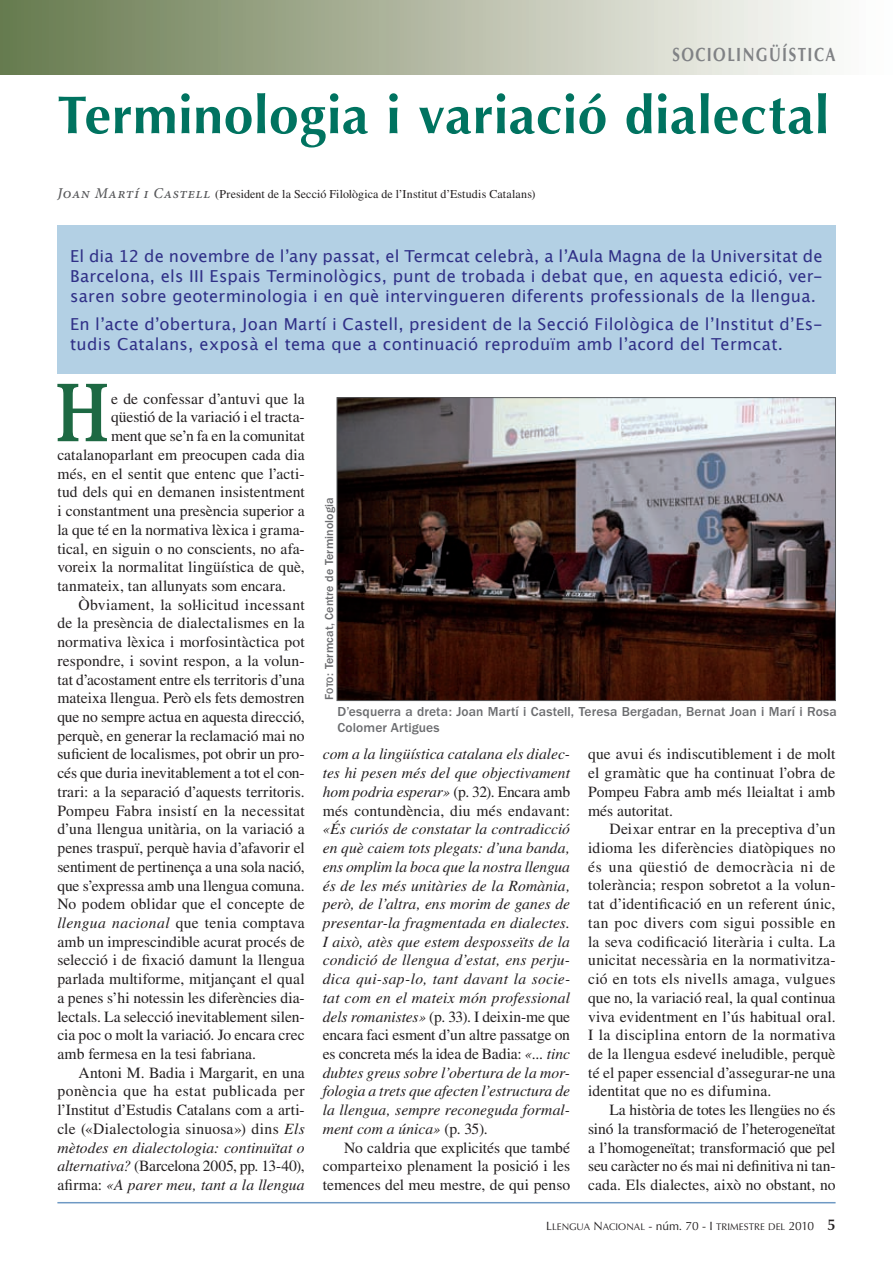
<style>
.page{position:relative;width:893px;height:1263px;background:#fff}
.page>*{position:absolute;margin:0;border:0;box-sizing:border-box;transform-origin:0 0}
.t1{font:700 88.2px "Minion Pro";color:#1d6943;scale:.79 1}
.t2{font:700 53.25px "Optima LT Std";letter-spacing:.01em;color:#007360}
.t3{font:19.2px "Optima LT Std Bold SC800";letter-spacing:.095em;color:#808285;scale:.79 1}
.t4{font:16.5px/19.8px "Lucida Grande";letter-spacing:.015em;color:#303087;text-align:justify}
.t5{font:15.6px/18.8px "Times LT Std";color:#231f20;text-align:justify}
.t6{font:italic 15.6px/18.8px "Times LT Std";color:#231f20;text-align:justify}
.t7{font:15.6px "Times LT Std";letter-spacing:.03em;color:#231f20}
.t8{font:500 13.5px/16.2px "Franklin Gothic";letter-spacing:.01em;color:#6c6d70}
.t9{font:12px "Times LT Std";letter-spacing:.01em;color:#231f20}
.t10{font:500 12px "Franklin Gothic";letter-spacing:.01em;color:#6c6d70}
.t11{font:9.6px "Optima LT Std SC800";letter-spacing:.005em;color:#231f20}
.s1{font-family:"Minion Pro";font-weight:500;font-style:italic;font-size:15px;color:#57585a}
.s2{font-style:italic}
.s3{font-style:normal}
.s4{font-family:"Franklin Gothic Medium SC800";font-weight:400}
.s5{font-family:"Franklin Gothic Medium SC800";font-weight:400;font-size:9.6px}
.s6{font-size:12px}
.s7{font-family:"Optima LT Std";font-size:12px}
.s8{font-family:"Optima LT Std";font-weight:600;font-size:15.6px}
</style>
<div class="page">
<hr style="left:57px;top:1202px;width:779px;height:1px;background:#6e99c4">
<div style="left:0;top:0;width:893px;height:74px;background:linear-gradient(to right,#67794d,#fff)"></div>
<div style="left:57px;top:225px;width:779px;height:149px;background:#b3d0e4"></div>
<img style="left:339px;top:399px;width:495px;height:300px">
<div style="left:337px;top:397px;width:499px;height:304px;border:1px solid #57585a"></div>
<p class="t3" style="left:672px;top:43px;width:208px">SOCIOLINGÜÍSTICA</p>
<h2 class="t2" style="left:57px;top:84px;width:773px">Terminologia i variació dialectal</h2>
<p class="t9" style="left:57px;top:187px;width:479px"><span class="s1">Joan Martí i Castell</span> (President de la Secció Filològica de l’Institut d’Estudis Catalans)</p>
<p class="t4" style="left:70px;top:246px;width:754px">El dia 12 de novembre de l’any passat, el Termcat celebrà, a l’Aula Magna de la Universitat de Barcelona, els III Espais Terminològics, punt de trobada i debat que, en aquesta edició, ver&shy;saren sobre geoterminologia i en què intervingueren diferents professionals de la llengua.</p>
<p class="t4" style="left:70px;top:314px;width:754px">En l’acte d’obertura, Joan Martí i Castell, president de la Secció Filològica de l’Institut d’Es&shy;tudis Catalans, exposà el tema que a continuació reproduïm amb l’acord del Termcat.</p>
<h1 class="t1" style="left:55px;top:351px;width:71px">H</h1>
<p class="t5" style="left:111px;top:389px;width:195px">e de confessar d’antuvi que la</p>
<p class="t5" style="left:111px;top:408px;width:195px">qüestió de la variació i el tracta-</p>
<p class="t5" style="left:111px;top:426px;width:195px">ment que se’n fa en la comunitat</p>
<p class="t5" style="left:57px;top:445px;width:249px">catalanoparlant em preocupen cada dia</p>
<p class="t5" style="left:57px;top:464px;width:249px">més, en el sentit que entenc que l’acti-</p>
<p class="t5" style="left:57px;top:483px;width:249px">tud dels qui en demanen insistentment</p>
<p class="t5" style="left:57px;top:501px;width:249px">i constantment una presència superior a</p>
<p class="t5" style="left:57px;top:520px;width:249px">la que té en la normativa lèxica i grama-</p>
<p class="t5" style="left:57px;top:539px;width:249px">tical, en siguin o no conscients, no afa-</p>
<p class="t5" style="left:57px;top:558px;width:249px">voreix la normalitat lingüística de què,</p>
<p class="t5" style="left:57px;top:576px;width:230px">tanmateix, tan allunyats som encara.</p>
<p class="t5" style="left:79px;top:595px;width:228px">Òbviament, la sol·licitud incessant</p>
<p class="t5" style="left:57px;top:614px;width:249px">de la presència de dialectalismes en la</p>
<p class="t5" style="left:57px;top:632px;width:249px">normativa lèxica i morfosintàctica pot</p>
<p class="t5" style="left:57px;top:651px;width:249px">respondre, i sovint respon, a la volun-</p>
<p class="t5" style="left:57px;top:670px;width:249px">tat d’acostament entre els territoris d’una</p>
<p class="t5" style="left:57px;top:689px;width:249px">mateixa llengua. Però els fets demostren</p>
<p class="t5" style="left:57px;top:707px;width:249px">que no sempre actua en aquesta direcció,</p>
<p class="t5" style="left:57px;top:726px;width:249px">perquè, en generar la reclamació mai no</p>
<p class="t5" style="left:57px;top:745px;width:249px">suficient de localismes, pot obrir un pro-</p>
<p class="t5" style="left:57px;top:763px;width:249px">cés que duria inevitablement a tot el con-</p>
<p class="t5" style="left:57px;top:782px;width:249px">trari: a la separació d’aquests territoris.</p>
<p class="t5" style="left:57px;top:801px;width:249px">Pompeu Fabra insistí en la necessitat</p>
<p class="t5" style="left:57px;top:820px;width:249px">d’una llengua unitària, on la variació a</p>
<p class="t5" style="left:57px;top:838px;width:249px">penes traspuï, perquè havia d’afavorir el</p>
<p class="t5" style="left:57px;top:857px;width:249px">sentiment de pertinença a una sola nació,</p>
<p class="t5" style="left:57px;top:876px;width:249px">que s’expressa amb una llengua comuna.</p>
<p class="t5" style="left:57px;top:894px;width:249px">No podem oblidar que el concepte de</p>
<p class="t5" style="left:57px;top:913px;width:249px"><span class="s2">llengua nacional</span> que tenia comptava</p>
<p class="t5" style="left:57px;top:932px;width:249px">amb un imprescindible acurat procés de</p>
<p class="t5" style="left:57px;top:951px;width:249px">selecció i de fixació damunt la llengua</p>
<p class="t5" style="left:57px;top:969px;width:249px">parlada multiforme, mitjançant el qual</p>
<p class="t5" style="left:57px;top:988px;width:249px">a penes s’hi notessin les diferències dia-</p>
<p class="t5" style="left:57px;top:1007px;width:249px">lectals. La selecció inevitablement silen-</p>
<p class="t5" style="left:57px;top:1026px;width:249px">cia poc o molt la variació. Jo encara crec</p>
<p class="t5" style="left:57px;top:1044px;width:200px">amb fermesa en la tesi fabriana.</p>
<p class="t5" style="left:79px;top:1063px;width:228px">Antoni M. Badia i Margarit, en una</p>
<p class="t7" style="left:57px;top:1082px;width:249px">ponència que ha estat publicada per</p>
<p class="t5" style="left:57px;top:1100px;width:249px">l’Institut d’Estudis Catalans com a arti-</p>
<p class="t5" style="left:57px;top:1119px;width:249px">cle («Dialectologia sinuosa») dins <span class="s2">Els</span></p>
<p class="t6" style="left:57px;top:1138px;width:249px">mètodes en dialectologia: continuïtat o</p>
<p class="t5" style="left:57px;top:1157px;width:249px"><span class="s2">alternativa?</span> (Barcelona 2005, pp. 13-40),</p>
<p class="t6" style="left:57px;top:1175px;width:249px"><span class="s3">afirma:</span> «A parer meu, tant a la llengua</p>
<p class="t10" style="left:322px;top:700px;width:204px;rotate:-90deg"><span class="s4">F</span><span class="s5">OTO</span>: Termcat, Centre de Terminologia</p>
<p class="t8" style="left:338px;top:703px;width:501px">D’esquerra a dreta: Joan Martí i Castell, Teresa Bergadan, Bernat Joan i Marí i Rosa<br>Colomer Artigues</p>
<p class="t6" style="left:323px;top:745px;width:249px">com a la lingüística catalana els dialec&shy;tes hi pesen més del que objectivament hom podria esperar» <span class="s3">(p. 32). Encara amb més contundència, diu més endavant:</span></p>
<p class="t6" style="left:323px;top:820px;width:249px">«És curiós de constatar la contradicció en què caiem tots plegats: d’una banda, ens omplim la boca que la nostra llengua és de les més unitàries de la Romània, però, de l’altra, ens morim de ganes de presentar-la fragmentada en dialectes.<br>I això, atès que estem desposseïts de la condició de llengua d’estat, ens perju&shy;dica qui-sap-lo, tant davant la socie&shy;tat com en el mateix món professional dels romanistes» <span class="s3">(p. 33). I deixin-me que encara faci esment d’un altre passatge on es concreta més la idea de Badia:</span> «... tinc dubtes greus sobre l’obertura de la mor&shy;fologia a trets que afecten l’estructura de la llengua, sempre reconeguda formal&shy;ment com a única» <span class="s3">(p. 35).</span></p>
<p class="t5" style="left:323px;top:1138px;width:249px;text-indent:21px">No caldria que explicités que també comparteixo plenament la posició i les temences del meu mestre, de qui penso</p>
<p class="t5" style="left:588px;top:745px;width:249px">que avui és indiscutiblement i de molt el gramàtic que ha continuat l’obra de Pompeu Fabra amb més lleialtat i amb més autoritat.</p>
<p class="t5" style="left:588px;top:820px;width:249px;text-indent:21px">Deixar entrar en la preceptiva d’un idioma les diferències diatòpiques no és una qüestió de democràcia ni de tolerància; respon sobretot a la volun&shy;tat d’identificació en un referent únic, tan poc divers com sigui possible en la seva codificació literària i culta. La unicitat necessària en la normativitza&shy;ció en tots els nivells amaga, vulgues que no, la variació real, la qual continua viva evidentment en l’ús habitual oral.<br>I la disciplina entorn de la normativa de la llengua esdevé ineludible, perquè té el paper essencial d’assegurar-ne una identitat que no es difumina.</p>
<p class="t5" style="left:588px;top:1100px;width:249px;text-indent:21px">La història de totes les llengües no és sinó la transformació de l’heterogeneïtat a l’homogeneïtat; transformació que pel seu caràcter no és mai ni definitiva ni tan&shy;cada. Els dialectes, això no obstant, no</p>
<p class="t11" style="left:546px;top:1221px;width:291px"><span class="s6">L</span>LENGUA <span class="s6">N</span>ACIONAL <span class="s7">- núm. 70 -</span> <span class="s6">I</span> TRIMESTRE DEL <span class="s6">2010</span> <span class="s8">5</span></p>
</div>
